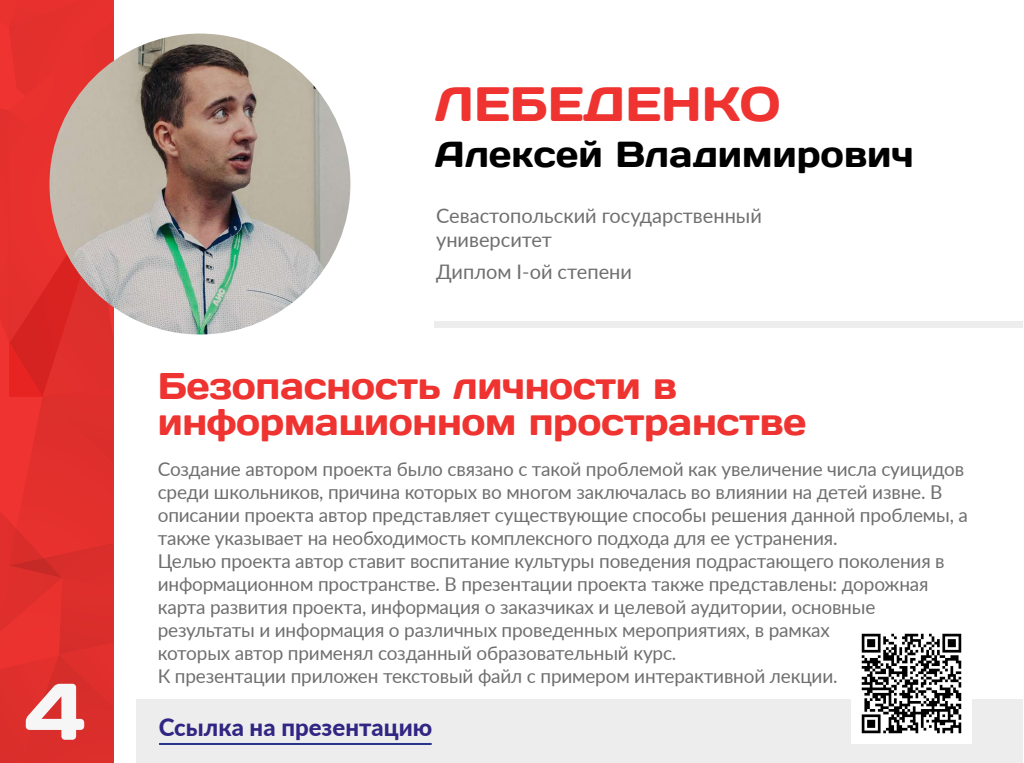
<style>
.page{position:relative;width:1024px;height:763px;background:#fff}
.page>*{position:absolute;margin:0;border:0;box-sizing:border-box;transform-origin:0 0}
.t1{font:80px "Days";color:#f6f6f6}
.t2{font:48px "Days";color:#ee3330}
.t3{font:37px/36px "Days";letter-spacing:-.01em;color:#ee3330}
.t4{font:36px "Days";color:#000}
.t5{font:800 24px "Lato";color:#302683}
.t6{font:20px/24px "Lato";color:#706f6f}
.t7{font:19px/23px "Lato";letter-spacing:-.01em;color:#706f6f}
</style>
<div class="page">
<svg style="left:0;top:0;width:114px;height:763px;background:#e12f2c"></svg>
<img style="left:50px;top:34px;width:300px;height:300px;border-radius:150px">
<div style="left:435px;top:321px;width:588px;height:7px;background:#ededed"></div>
<div style="left:137px;top:700px;width:886px;height:63px;background:#ededed"></div>
<img style="left:851px;top:633px;width:120px;height:110px">
<hr style="left:159px;top:743px;width:273px;height:2px;background:#27348b">
<h1 class="t1" style="left:25px;top:655px;width:62px">4</h1>
<h2 class="t2" style="left:435px;top:70px;width:347px">ЛЕБЕДЕНКО</h2>
<h3 class="t4" style="left:435px;top:129px;width:480px">Алексей Владимирович</h3>
<p class="t6" style="left:436px;top:203px;width:327px">Севастопольский государственный университет</p>
<p class="t6" style="left:436px;top:259px;width:197px">Диплом I-ой степени</p>
<h3 class="t3" style="left:158px;top:364px;width:650px">Безопасность личности в информационном пространстве</h3>
<p class="t7" style="left:158px;top:457px;width:812px">Создание автором проекта было связано с такой проблемой как увеличение числа суицидов среди школьников, причина которых во многом заключалась во влиянии на детей извне. В описании проекта автор представляет существующие способы решения данной проблемы, а также указывает на необходимость комплексного подхода для ее устранения.<br>Целью проекта автор ставит воспитание культуры поведения подрастающего поколения в информационном пространстве. В презентации проекта также представлены: дорожная карта развития проекта, информация о заказчиках и целевой аудитории, основные результаты и информация о различных проведенных мероприятиях, в рамках<br>которых автор применял созданный образовательный курс.<br>К презентации приложен текстовый файл с примером интерактивной лекции.</p>
<p class="t5" style="left:159px;top:709px;width:275px">Ссылка на презентацию</p>
</div>
